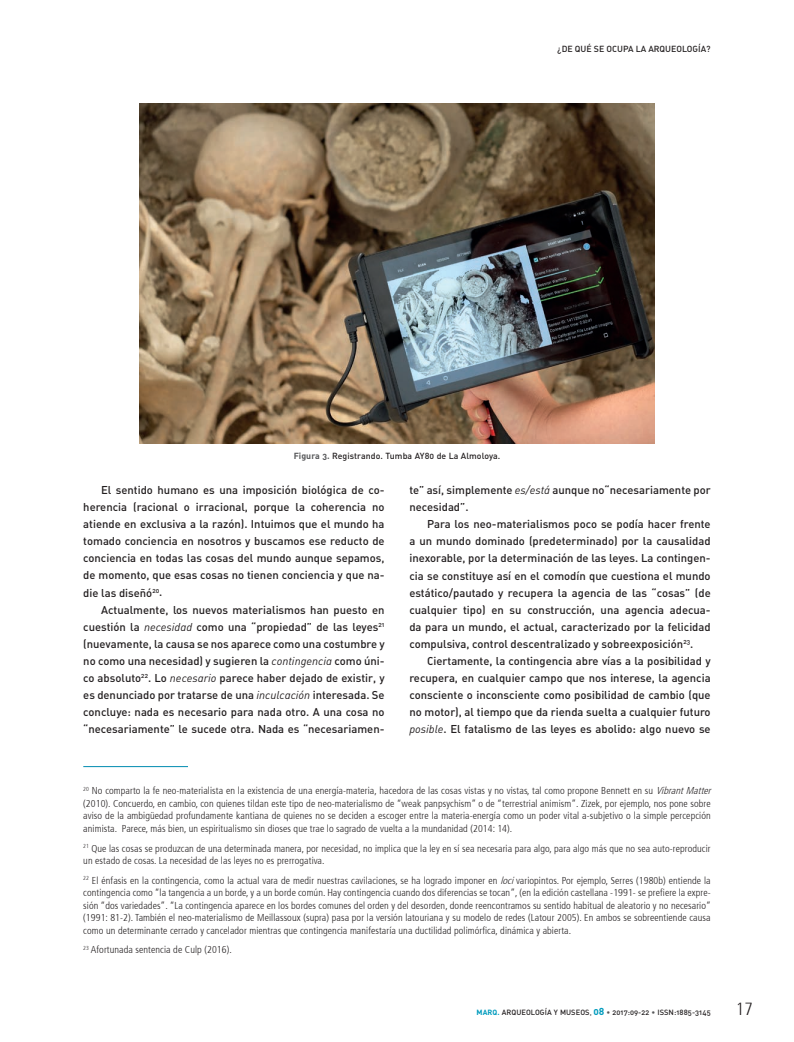
<style>
.page{position:relative;width:794px;height:1042px;background:#fff}
.page>*{position:absolute;margin:0;border:0;box-sizing:border-box;transform-origin:0 0}
.t1{font:300 condensed 17.5px "Frutiger 47";color:#231f20}
.t2{font:11.25px/17px "DIN Medium Alternate";color:#231f20;text-align:justify}
.t3{font:300 condensed 10px/12.5px "Frutiger 47";letter-spacing:.01em;color:#231f20}
.t4{font:8.75px "DIN Medium Alternate";letter-spacing:.005em;color:#231f20}
.t5{font:7.5px "DIN Medium Alternate";letter-spacing:.005em;color:#231f20}
.s1{font-family:"DIN Bold Alternate";color:#57585a}
.s2{font-family:"DIN Regular Italic Alt"}
.s3{font-style:italic}
.s4{font-family:"DIN Bold Alternate";color:#009bbd}
.s5{color:#57585a}
.s6{font-family:"DIN Bold Alternate";font-size:10px;color:#009bbd}
</style>
<div class="page">
<img style="left:139px;top:103px;width:516px;height:340px">
<hr style="left:83px;top:766px;width:105px;height:1px;background:#008bb0">
<p class="t4" style="left:557px;top:43px;width:56px">¿Dequé se ocupa</p>
<p class="t4" style="left:636px;top:43px;width:20px">la arqueolog</p>
<p class="t4" style="left:698px;top:43px;width:14px">ía?</p>
<p class="t4" style="left:294px;top:451px;width:208px"><span class="s1">Figura 3.</span> Registrando. Tumba AY80 de La Almoloya.</p>
<p class="t2" style="left:83px;top:481px;width:303px;text-indent:18px">El sentido humano es una imposición biológica de co&shy;herencia (racional o irracional, porque la coherencia no atiende en exclusiva a la razón). Intuimos que el mundo ha tomado conciencia en nosotros y buscamos ese reducto de conciencia en todas las cosas del mundo aunque sepamos, de momento, que esas cosas no tienen conciencia y que na&shy;die las diseñó<sup>20</sup>.</p>
<p class="t2" style="left:83px;top:600px;width:303px;text-indent:18px">Actualmente, los nuevos materialismos han puesto en cuestión la <span class="s2">necesidad</span> como una “propiedad” de las leyes<sup>21 </sup>(nuevamente, la causa se nos aparece como una costumbre y no como una necesidad) y sugieren la <span class="s2">contingencia</span> como úni&shy;co absoluto<sup>22</sup>. Lo <span class="s2">necesario</span> parece haber dejado de existir, y es denunciado por tratarse de una <span class="s2">inculcación</span> interesada. Se concluye: nada es necesario para nada otro. A una cosa no “necesariamente” le sucede otra. Nada es “necesariamen-</p>
<p class="t2" style="left:409px;top:481px;width:303px">te” así, simplemente <span class="s2">es/está</span> aunque no“necesariamente por necesidad”.</p>
<p class="t2" style="left:409px;top:515px;width:303px;text-indent:18px">Para los neo-materialismos poco se podía hacer frente a un mundo dominado (predeterminado) por la causalidad inexorable, por la determinación de las leyes. La contingen&shy;cia se constituye así en el comodín que cuestiona el mundo estático/pautado y recupera la agencia de las “cosas” (de cualquier tipo) en su construcción, una agencia adecua&shy;da para un mundo, el actual, caracterizado por la felicidad compulsiva, control descentralizado y sobreexposición<sup>23</sup>.</p>
<p class="t2" style="left:409px;top:651px;width:303px;text-indent:18px">Ciertamente, la contingencia abre vías a la posibilidad y recupera, en cualquier campo que nos interese, la agencia consciente o inconsciente como posibilidad de cambio (que no motor), al tiempo que da rienda suelta a cualquier futuro <span class="s2">posible</span>. El fatalismo de las leyes es abolido: algo nuevo se</p>
<p class="t3" style="left:83px;top:785px;width:632px"><sup>20</sup> No comparto la fe neo-materialista en la existencia de una energía-materia, hacedora de las cosas vistas y no vistas, tal como propone Bennett en su <span class="s3">VibrantMatter </span>(2010). Concuerdo, en cambio, con quienes tildan este tipo de neo-materialismo de “weak panpsychism” o de “terrestrial animism”. Zizek, por ejemplo, nos pone sobre aviso de la ambigüedad profundamente kantiana de quienes no se deciden a escoger entre la materia-energía como un poder vital a-subjetivo o la simple percepción animista. Parece, más bien, un espiritualismo sin dioses que trae lo sagrado de vuelta a la mundanidad (2014: 14).</p>
<p class="t3" style="left:83px;top:842px;width:629px"><sup>21</sup> Que las cosas se produzcan de una determinada manera, por necesidad, no implica que la ley en sí sea necesaria para algo, para algo más que no sea auto-reproducir un estado de cosas. La necesidad de las leyes no es prerrogativa.</p>
<p class="t3" style="left:83px;top:874px;width:629px;text-align:justify"><sup>22</sup> El énfasis en la contingencia, como la actual vara de medir nuestras cavilaciones, se ha logrado imponer en <span class="s3">loci</span>variopintos. Por ejemplo, Serres (1980b) entiende la contingencia como “la tangencia a un borde, y a un borde común. Hay contingencia cuando dos diferencias se tocan”, (en la edición castellana -1991- se prefiere la expre&shy;sión “dos variedades”. “La contingencia aparece en los bordes comunes del orden y del desorden, donde reencontramos su sentido habitual de aleatorio y no necesario” (1991: 81-2). También el neo-materialismo de Meillassoux (supra) pasa por la versión latouriana y su modelo de redes (Latour 2005). En ambos se sobreentiende causa como un determinante cerrado y cancelador mientras que contingencia manifestaría una ductilidad polimórfica, dinámica y abierta.</p>
<p class="t3" style="left:83px;top:943px;width:150px"><sup>23</sup> Afortunada sentencia de Culp (2016).</p>
<p class="t5" style="left:476px;top:1007px;width:235px"><span class="s4">MARQ.</span> ARQUEOLOGÍA Y MUSEOS<span class="s5">,</span> <span class="s6">08</span> <span class="s5">•</span> 2017:09-22 <span class="s5">•</span> ISSN:1885-3145</p>
<h1 class="t1" style="left:736px;top:999px;width:18px">17</h1>
</div>
